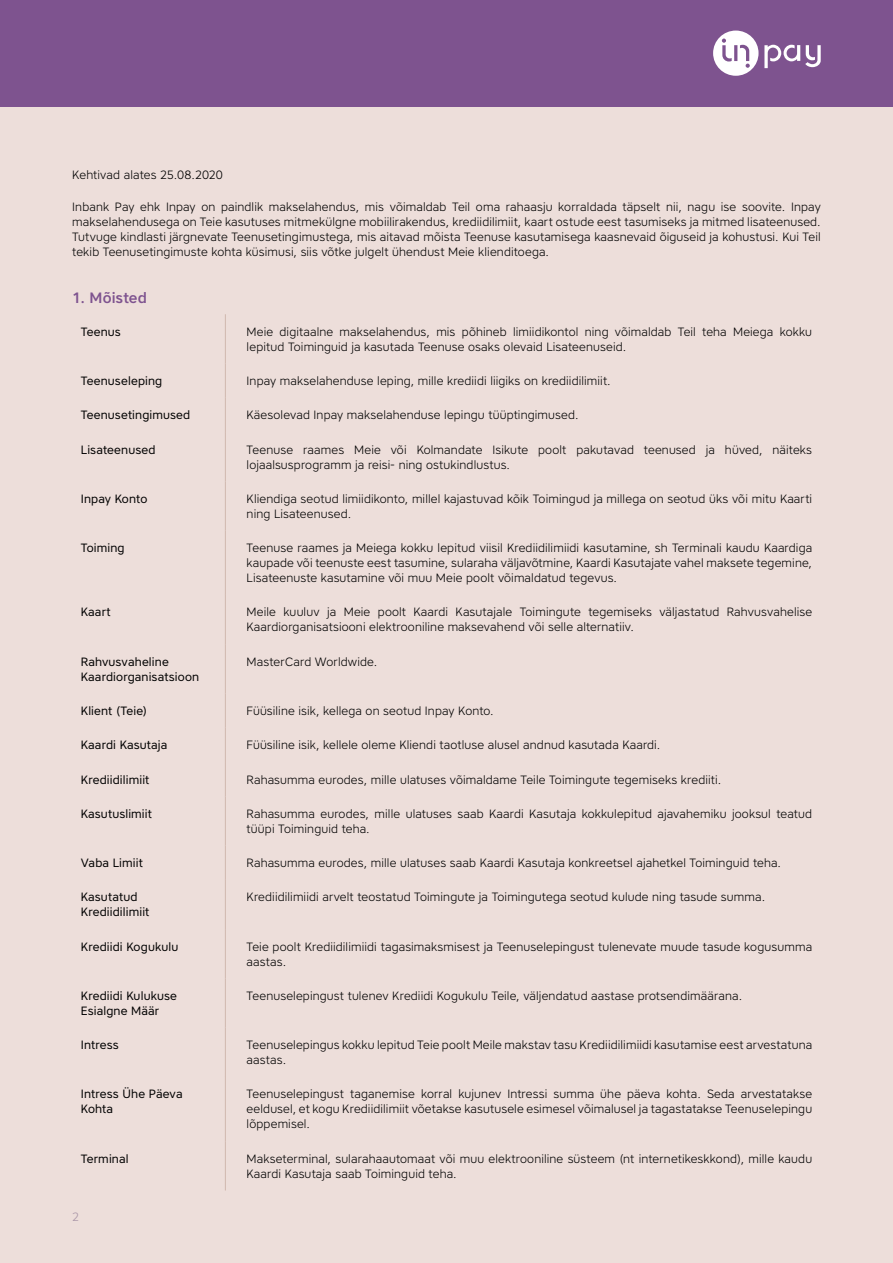
<style>
.page{position:relative;width:893px;height:1263px;background:#fff}
.page>*{position:absolute;margin:0;border:0;box-sizing:border-box;transform-origin:0 0}
.t1{font:500 15px "Core Sans A55";letter-spacing:.005em;color:#7e538f}
.t2{font:300 12px/15px "Core Sans A35";letter-spacing:.01em;color:#000}
.t3{font:12px/15px "Core Sans A45";letter-spacing:.01em;color:#000}
.t4{font:300 12px "Core Sans A35";color:#aa96a7}
</style>
<div class="page">
<div style="left:0;top:106px;width:893px;height:1157px;background:#eddeda"></div>
<div style="left:0;top:0;width:893px;height:106px;background:#7e538f"></div>
<svg style="left:713px;top:31px;width:108px;height:45px"></svg>
<hr style="left:225px;top:314px;width:1px;height:49px;background:#d0b8ae">
<hr style="left:225px;top:363px;width:1px;height:35px;background:#d0b8ae">
<hr style="left:225px;top:398px;width:1px;height:34px;background:#d0b8ae">
<hr style="left:225px;top:432px;width:1px;height:49px;background:#d0b8ae">
<hr style="left:225px;top:481px;width:1px;height:50px;background:#d0b8ae">
<hr style="left:225px;top:531px;width:1px;height:64px;background:#d0b8ae">
<hr style="left:225px;top:595px;width:1px;height:49px;background:#d0b8ae">
<hr style="left:225px;top:644px;width:1px;height:49px;background:#d0b8ae">
<hr style="left:225px;top:693px;width:1px;height:35px;background:#d0b8ae">
<hr style="left:225px;top:728px;width:1px;height:34px;background:#d0b8ae">
<hr style="left:225px;top:762px;width:1px;height:34px;background:#d0b8ae">
<hr style="left:225px;top:796px;width:1px;height:49px;background:#d0b8ae">
<hr style="left:225px;top:845px;width:1px;height:35px;background:#d0b8ae">
<hr style="left:225px;top:880px;width:1px;height:49px;background:#d0b8ae">
<hr style="left:225px;top:929px;width:1px;height:49px;background:#d0b8ae">
<hr style="left:225px;top:978px;width:1px;height:50px;background:#d0b8ae">
<hr style="left:225px;top:1028px;width:1px;height:49px;background:#d0b8ae">
<hr style="left:225px;top:1077px;width:1px;height:64px;background:#d0b8ae">
<hr style="left:225px;top:1141px;width:1px;height:49px;background:#d0b8ae">
<p class="t2" style="left:72px;top:167px;width:152px">Kehtivad alates 25.08.2020</p>
<p class="t2" style="left:72px;top:199px;width:750px;text-align:justify">Inbank Pay ehk Inpay on paindlik makselahendus, mis võimaldab Teil oma rahaasju korraldada täpselt nii, nagu ise soovite. Inpay makselahendusega on Teie kasutuses mitmekülgne mobiilirakendus, krediidilimiit, kaart ostude eest tasumiseks ja mitmed lisateenused.<br>Tutvuge kindlasti järgnevate Teenusetingimustega, mis aitavad mõista Teenuse kasutamisega kaasnevaid õiguseid ja kohustusi. Kui Teil tekib Teenusetingimuste kohta küsimusi, siis võtke julgelt ühendust Meie klienditoega.</p>
<p class="t1" style="left:72px;top:288px;width:76px">1. Mõisted</p>
<p class="t3" style="left:81px;top:324px;width:42px">Teenus</p>
<p class="t2" style="left:247px;top:324px;width:567px">Meie digitaalne makselahendus, mis põhineb limiidikontol ning võimaldab Teil teha Meiega kokku lepitud Toiminguid ja kasutada Teenuse osaks olevaid Lisateenuseid.</p>
<p class="t3" style="left:81px;top:373px;width:83px">Teenuseleping</p>
<p class="t2" style="left:247px;top:373px;width:366px">Inpay makselahenduse leping, mille krediidi liigiks on krediidilimiit.</p>
<p class="t3" style="left:81px;top:407px;width:111px">Teenusetingimused</p>
<p class="t2" style="left:247px;top:407px;width:333px">Käesolevad Inpay makselahenduse lepingu tüüptingimused.</p>
<p class="t3" style="left:81px;top:442px;width:76px">Lisateenused</p>
<p class="t2" style="left:247px;top:442px;width:567px">Teenuse raames Meie või Kolmandate Isikute poolt pakutavad teenused ja hüved, näiteks lojaalsusprogramm ja reisi- ning ostukindlustus.</p>
<p class="t3" style="left:81px;top:491px;width:68px">Inpay Konto</p>
<p class="t2" style="left:247px;top:491px;width:567px">Kliendiga seotud limiidikonto, millel kajastuvad kõik Toimingud ja millega on seotud üks või mitu Kaarti ning Lisateenused.</p>
<p class="t3" style="left:81px;top:540px;width:45px">Toiming</p>
<p class="t2" style="left:247px;top:540px;width:567px;text-align:justify">Teenuse raames ja Meiega kokku lepitud viisil Krediidilimiidi kasutamine, sh Terminali kaudu Kaardiga kaupade või teenuste eest tasumine, sularaha väljavõtmine, Kaardi Kasutajate vahel maksete tegemine, Lisateenuste kasutamine või muu Meie poolt võimaldatud tegevus.</p>
<p class="t3" style="left:81px;top:604px;width:31px">Kaart</p>
<p class="t2" style="left:247px;top:604px;width:567px">Meile kuuluv ja Meie poolt Kaardi Kasutajale Toimingute tegemiseks väljastatud Rahvusvahelise<br>Kaardiorganisatsiooni elektrooniline maksevahend või selle alternatiiv.</p>
<p class="t3" style="left:81px;top:654px;width:120px">Rahvusvaheline<br>Kaardiorganisatsioon</p>
<p class="t2" style="left:247px;top:654px;width:132px">MasterCard Worldwide.</p>
<p class="t3" style="left:81px;top:703px;width:68px">Klient (Teie)</p>
<p class="t2" style="left:247px;top:703px;width:249px">Füüsiline isik, kellega on seotud Inpay Konto.</p>
<p class="t3" style="left:81px;top:737px;width:88px">Kaardi Kasutaja</p>
<p class="t2" style="left:247px;top:737px;width:415px">Füüsiline isik, kellele oleme Kliendi taotluse alusel andnud kasutada Kaardi.</p>
<p class="t3" style="left:81px;top:772px;width:70px">Krediidilimiit</p>
<p class="t2" style="left:247px;top:771px;width:476px">Rahasumma eurodes, mille ulatuses võimaldame Teile Toimingute tegemiseks krediiti.</p>
<p class="t3" style="left:81px;top:806px;width:73px">Kasutuslimiit</p>
<p class="t2" style="left:247px;top:806px;width:567px">Rahasumma eurodes, mille ulatuses saab Kaardi Kasutaja kokkulepitud ajavahemiku jooksul teatud tüüpi Toiminguid teha.</p>
<p class="t3" style="left:81px;top:855px;width:64px">Vaba Limiit</p>
<p class="t2" style="left:247px;top:855px;width:536px">Rahasumma eurodes, mille ulatuses saab Kaardi Kasutaja konkreetsel ajahetkel Toiminguid teha.</p>
<p class="t3" style="left:81px;top:889px;width:70px">Kasutatud<br>Krediidilimiit</p>
<p class="t2" style="left:247px;top:889px;width:520px">Krediidilimiidi arvelt teostatud Toimingute ja Toimingutega seotud kulude ning tasude summa.</p>
<p class="t3" style="left:81px;top:939px;width:99px">Krediidi Kogukulu</p>
<p class="t2" style="left:247px;top:939px;width:567px">Teie poolt Krediidilimiidi tagasimaksmisest ja Teenuselepingust tulenevate muude tasude kogusumma aastas.</p>
<p class="t3" style="left:81px;top:988px;width:98px">Krediidi Kulukuse<br>Esialgne Määr</p>
<p class="t2" style="left:247px;top:988px;width:497px">Teenuselepingust tulenev Krediidi Kogukulu Teile, väljendatud aastase protsendimäärana.</p>
<p class="t3" style="left:81px;top:1037px;width:40px">Intress</p>
<p class="t2" style="left:247px;top:1037px;width:567px">Teenuselepingus kokku lepitud Teie poolt Meile makstav tasu Krediidilimiidi kasutamise eest arvestatuna aastas.</p>
<p class="t3" style="left:81px;top:1086px;width:103px">Intress Ühe Päeva<br>Kohta</p>
<p class="t2" style="left:247px;top:1086px;width:567px;text-align:justify">Teenuselepingust taganemise korral kujunev Intressi summa ühe päeva kohta. Seda arvestatakse eeldusel, et kogu Krediidilimiit võetakse kasutusele esimesel võimalusel ja tagastatakse Teenuselepingu lõppemisel.</p>
<p class="t3" style="left:81px;top:1151px;width:49px">Terminal</p>
<p class="t2" style="left:247px;top:1151px;width:567px">Makseterminal, sularahaautomaat või muu elektrooniline süsteem (nt internetikeskkond), mille kaudu<br>Kaardi Kasutaja saab Toiminguid teha.</p>
<p class="t4" style="left:72px;top:1208px;width:9px">2</p>
</div>
